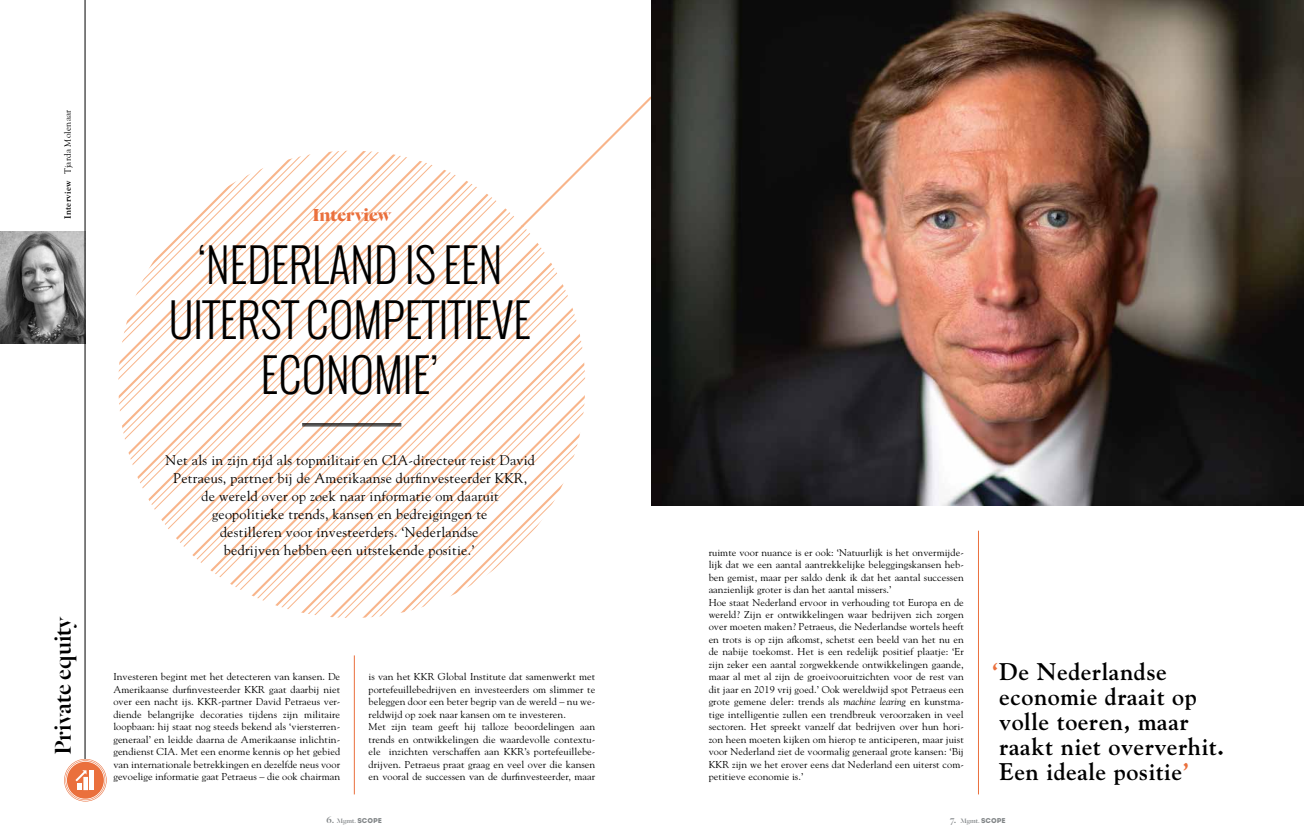
<style>
.page{position:relative;width:1304px;height:837px;background:#fff}
.page>*{position:absolute;margin:0;border:0;box-sizing:border-box;transform-origin:0 0}
.t1{font:300 46px/55px "Oswald";color:#000;text-align:center}
.t2{font:25px "Dala Floda Roman No.2";color:#000}
.t3{font:700 24px/24.9px "Goudy";letter-spacing:.02em;color:#000}
.t4{font:700 19px "Dala Floda";color:#ea703d}
.t5{font:14px/18px "Goudy";letter-spacing:.02em;color:#000;text-align:center}
.t6{font:10px/12.5px "Goudy";letter-spacing:.005em;color:#000}
.t7{font:9px "Goudy";letter-spacing:.025em;color:#000}
.t8{font:7px "Dala Floda Roman No.2";letter-spacing:-.005em;color:#818587}
.s1{font-weight:700}
.s2{font-style:italic}
.s3{color:#ea703d}
.s4{font-size:11px}
.s5{font-family:"Intro"}
</style>
<div class="page">
<svg style="left:64px;top:758px;width:43px;height:43px"></svg>
<img style="left:0;top:231px;width:85px;height:112px">
<hr style="left:85px;top:0;width:1px;height:758px;background:#000">
<hr style="left:978px;top:530px;width:1px;height:264px;background:#ea703d">
<svg style="left:585px;top:94px;width:69px;height:412px"></svg>
<svg style="left:118px;top:151px;width:467px;height:466px"></svg>
<hr style="left:302px;top:423px;width:99px;height:1px;background:#000">
<hr style="left:302px;top:425px;width:99px;height:1px;background:#000">
<img style="left:652px;top:0;width:652px;height:505px">
<hr style="left:354px;top:655px;width:1px;height:139px;background:#ea703d">
<p class="t7" style="left:62px;top:219px;width:110px;rotate:-90deg"><span class="s1">Interview</span> Tjarda Molenaar</p>
<h2 class="t2" style="left:46px;top:755px;width:141px;rotate:-90deg">Private equity</h2>
<h3 class="t4" style="left:312px;top:201px;width:80px">Interview</h3>
<h1 class="t1" style="left:169px;top:237px;width:364px">‘NEDERLAND IS EEN<br>UITERST COMPETITIEVE<br>ECONOMIE’</h1>
<p class="t5" style="left:166px;top:451px;width:371px">Net als in zijn tijd als topmilitair en CIA-directeur reist David Petraeus, partner bij de Amerikaanse durfinvesteerder KKR, de wereld over op zoek naar informatie om daaruit geopolitieke trends, kansen en bedreigingen te<br>destilleren voor investeerders. ‘Nederlandse<br>bedrijven hebben een uitstekende positie.’</p>
<p class="t6" style="left:709px;top:545px;width:257px">ruimte voor nuance is er ook: ‘Natuurlijk is het onvermijde&shy;lijk dat we een aantal aantrekkelijke beleggingskansen heb&shy;ben gemist, maar per saldo denk ik dat het aantal successen aanzienlijk groter is dan het aantal missers.’<br>Hoe staat Nederland ervoor in verhouding tot Europa en de wereld? Zijn er ontwikkelingen waar bedrijven zich zorgen over moeten maken? Petraeus, die Nederlandse wortels heeft en trots is op zijn afkomst, schetst een beeld van het nu en de nabije toekomst. Het is een redelijk positief plaatje: ‘Er zijn zeker een aantal zorgwekkende ontwikkelingen gaande, maar al met al zijn de groeivooruitzichten voor de rest van dit jaar en 2019 vrij goed.’ Ook wereldwijd spot Petraeus een grote gemene deler: trends als <span class="s2">machine learing</span> en kunstma&shy;tige intelligentie zullen een trendbreuk veroorzaken in veel sectoren. Het spreekt vanzelf dat bedrijven over hun hori&shy;zon heen moeten kijken om hierop te anticiperen, maar juist voor Nederland ziet de voormalig generaal grote kansen: ‘Bij KKR zijn we het erover eens dat Nederland een uiterst com&shy;petitieve economie is.’</p>
<p class="t6" style="left:113px;top:670px;width:228px;text-align:justify">Investeren begint met het detecteren van kansen. De Amerikaanse durfinvesteerder KKR gaat daarbij niet over een nacht ijs. KKR-partner David Petraeus ver&shy;diende belangrijke decoraties tijdens zijn militaire loopbaan: hij staat nog steeds bekend als ‘viersterren&shy;generaal’ en leidde daarna de Amerikaanse inlichtin&shy;gendienst CIA. Met een enorme kennis op het gebied van internationale betrekkingen en dezelfde neus voor gevoelige informatie gaat Petraeus – die ook chairman</p>
<p class="t6" style="left:369px;top:670px;width:228px">is van het KKR Global Institute dat samenwerkt met portefeuillebedrijven en investeerders om slimmer te beleggen door een beter begrip van de wereld – nu we&shy;reldwijd op zoek naar kansen om te investeren.<br>Met zijn team geeft hij talloze beoordelingen aan trends en ontwikkelingen die waardevolle contextu&shy;ele inzichten verschaffen aan KKR’s portefeuillebe&shy;drijven. Petraeus praat graag en veel over die kansen en vooral de successen van de durfinvesteerder, maar</p>
<h3 class="t3" style="left:992px;top:658px;width:233px"><span class="s3">‘</span>De Nederlandse economie draait op volle toeren, maar raakt niet oververhit.<br>Een ideale positie<span class="s3">’</span></h3>
<p class="t8" style="left:327px;top:815px;width:57px"><span class="s4">6.</span> Mgmt. <span class="s5">SCOPE</span></p>
<p class="t8" style="left:950px;top:815px;width:57px"><span class="s4">7.</span> Mgmt. <span class="s5">SCOPE</span></p>
</div>
